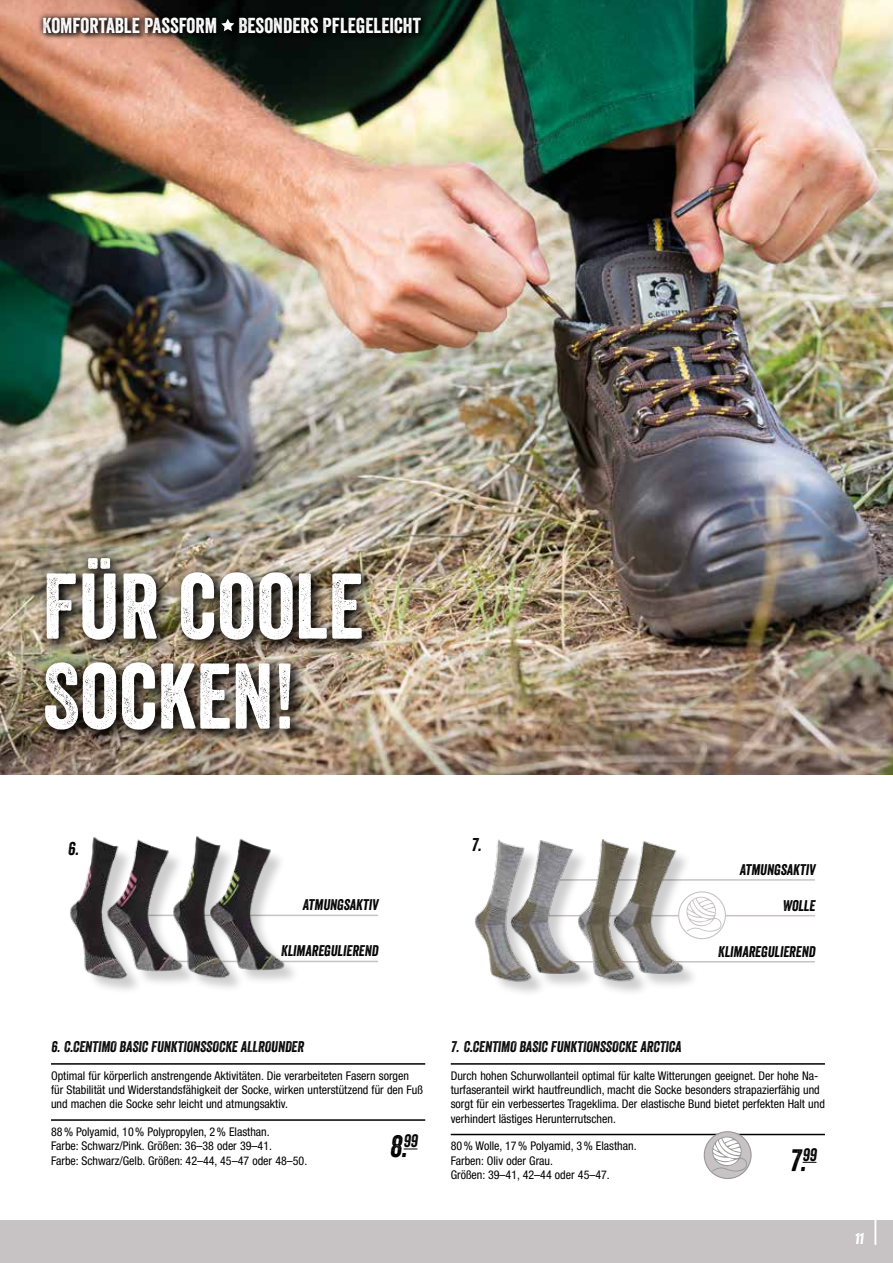
<style>
.page{position:relative;width:893px;height:1263px;background:#fff}
.page>*{position:absolute;margin:0;border:0;box-sizing:border-box;transform-origin:0 0}
.t1{font:90px/90px "Veneer";color:#fff}
.t2{font:italic 30px "Veneer";color:#000}
.t3{font:21px "Veneer";color:#fff}
.t4{font:italic 18px "Veneer";color:#000}
.t5{font:italic 15px "Veneer";color:#000}
.t6{font:italic 15px "Veneer Two";color:#fff}
.t7{font:condensed 12px/14.4px "Helvetica Neue LT";color:#000}
</style>
<div class="page">
<div style="left:0;top:1220px;width:893px;height:43px;background:#c7c3c5"></div>
<hr style="left:145px;top:915px;width:233px;height:1px;background:#c7c3c5">
<hr style="left:173px;top:961px;width:205px;height:1px;background:#c7c3c5">
<hr style="left:557px;top:879px;width:258px;height:2px;background:#c7c3c5">
<hr style="left:537px;top:915px;width:278px;height:1px;background:#c7c3c5">
<hr style="left:554px;top:961px;width:261px;height:1px;background:#c7c3c5">
<div style="left:679px;top:892px;width:46px;height:47px;background:#fff;border-radius:50%"></div>
<svg style="left:699px;top:895px;width:23px;height:37px"></svg>
<div style="left:678px;top:891px;width:48px;height:48px;border:1px solid #c7c3c5;border-radius:50%"></div>
<div style="left:477px;top:842px;width:120px;height:155px;background:#000;opacity:.2"></div>
<img style="left:475px;top:839px;width:100px;height:148px">
<div style="left:579px;top:841px;width:120px;height:156px;background:#000;opacity:.2"></div>
<img style="left:575px;top:839px;width:111px;height:148px">
<div style="left:72px;top:840px;width:127px;height:155px;background:#000;opacity:.2"></div>
<img style="left:70px;top:837px;width:105px;height:149px">
<div style="left:175px;top:839px;width:125px;height:154px;background:#000;opacity:.2"></div>
<img style="left:169px;top:836px;width:119px;height:149px">
<svg style="left:404px;top:1148px;width:13px;height:1px"></svg>
<hr style="left:51px;top:1063px;width:374px;height:2px;background:#000">
<hr style="left:51px;top:1119px;width:374px;height:2px;background:#000">
<hr style="left:451px;top:1063px;width:374px;height:2px;background:#000">
<hr style="left:451px;top:1134px;width:374px;height:1px;background:#000">
<svg style="left:803px;top:1162px;width:13px;height:1px"></svg>
<div style="left:704px;top:1132px;width:47px;height:46px;background:#c7c3c5;border-radius:50%"></div>
<svg style="left:711px;top:1135px;width:36px;height:37px"></svg>
<div style="left:704px;top:1131px;width:48px;height:48px;border:1px solid #9a979a;border-radius:50%"></div>
<img style="left:0;top:0;width:893px;height:775px">
<img style="left:37px;top:550px;width:341px;height:196px">
<hr style="left:875px;top:1205px;width:1px;height:40px;background:#fff">
<div style="left:42px;top:16px;width:386px;height:25px;background:#000;opacity:.89"></div>
<svg style="left:38px;top:11px;width:388px;height:27px;fill:#040a08"></svg>
<svg style="left:221px;top:19px;width:13px;height:12px"></svg>
<h3 class="t3" style="left:43px;top:12px;width:380px">KOMFORTABLE PASSFORM BESONDERS PFLEGELEICHT</h3>
<h1 class="t1" style="left:43px;top:561px;width:323px">FÜR COOLE<br>SOCKEN!</h1>
<h3 class="t4" style="left:68px;top:838px;width:12px">6.</h3>
<p class="t5" style="left:303px;top:896px;width:77px">ATMUNGSAKTIV</p>
<p class="t5" style="left:281px;top:942px;width:99px">KLIMAREGULIEREND</p>
<h3 class="t4" style="left:471px;top:834px;width:11px">7.</h3>
<p class="t5" style="left:739px;top:860px;width:77px">ATMUNGSAKTIV</p>
<p class="t5" style="left:782px;top:896px;width:34px">WOLLE</p>
<p class="t5" style="left:718px;top:942px;width:99px">KLIMAREGULIEREND</p>
<p class="t5" style="left:51px;top:1038px;width:254px">6. C.CENTIMO BASIC FUNKTIONSSOCKE ALLROUNDER</p>
<p class="t7" style="left:51px;top:1068px;width:373px">Optimal für körperlich anstrengende Aktivitäten. Die verarbeiteten Fasern sorgen für Stabilität und Widerstandsfähigkeit der Socke, wirken unterstützend für den Fuß und machen die Socke sehr leicht und atmungsaktiv.</p>
<p class="t7" style="left:51px;top:1124px;width:258px">88% Polyamid, 10% Polypropylen, 2% Elasthan.<br>Farbe: Schwarz/Pink. Größen: 36–38 oder 39–41.<br>Farbe: Schwarz/Gelb. Größen: 42–44, 45–47 oder 48–50.</p>
<h2 class="t2" style="left:390px;top:1128px;width:29px">8.<sup>99</sup></h2>
<p class="t5" style="left:451px;top:1038px;width:232px">7. C.CENTIMO BASIC FUNKTIONSSOCKE ARCTICA</p>
<p class="t7" style="left:451px;top:1068px;width:376px">Durch hohen Schurwollanteil optimal für kalte Witterungen geeignet. Der hohe Na&shy;turfaseranteil wirkt hautfreundlich, macht die Socke besonders strapazierfähig und sorgt für ein verbessertes Trageklima. Der elastische Bund bietet perfekten Halt und verhindert lästiges Herunterrutschen.</p>
<p class="t7" style="left:451px;top:1138px;width:187px">80% Wolle, 17% Polyamid, 3% Elasthan.<br>Farben: Oliv oder Grau.<br>Größen: 39–41, 42–44 oder 45–47.</p>
<h2 class="t2" style="left:790px;top:1141px;width:28px">7.<sup>99</sup></h2>
<p class="t6" style="left:855px;top:1230px;width:10px">11</p>
</div>
